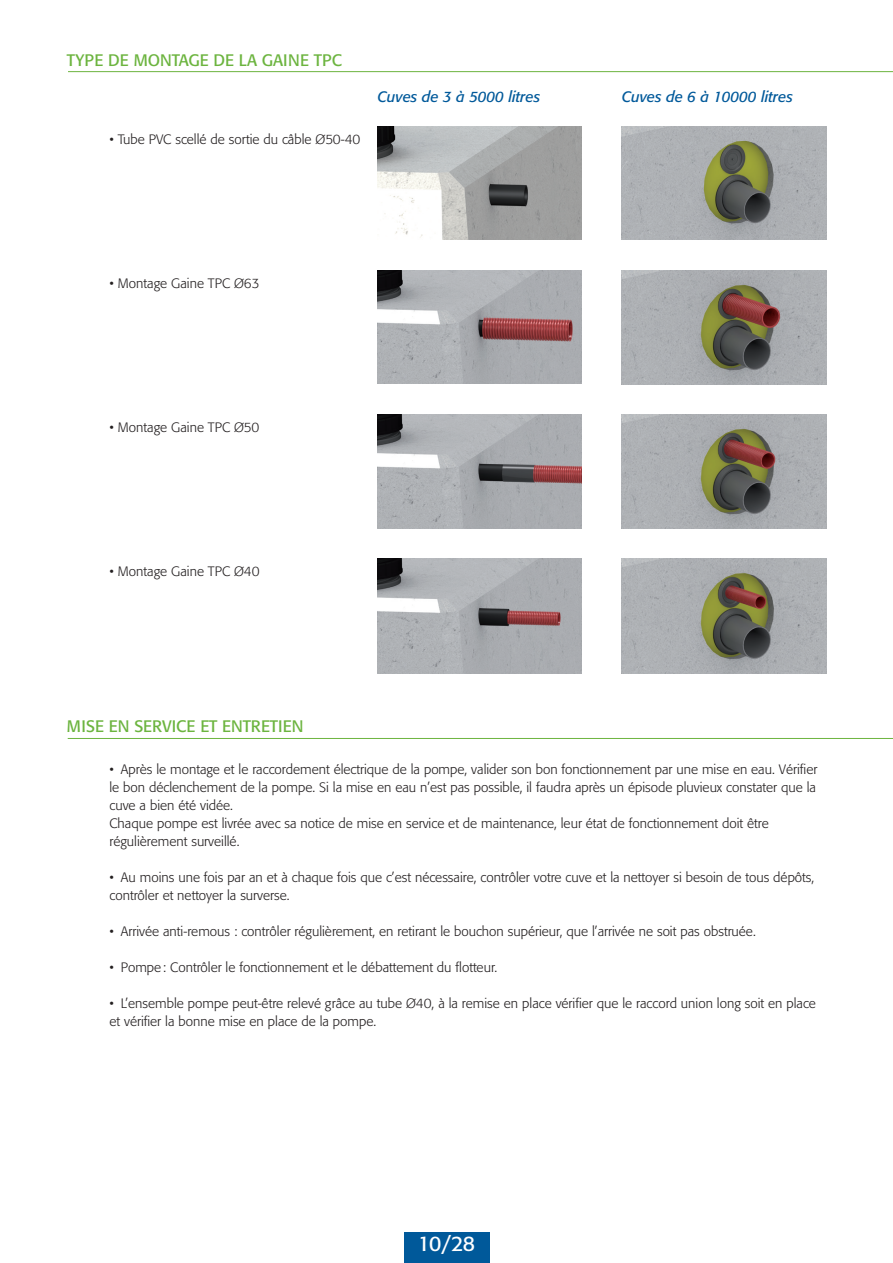
<style>
.page{position:relative;width:893px;height:1263px;background:#fff}
.page>*{position:absolute;margin:0;border:0;box-sizing:border-box;transform-origin:0 0}
.t1{font:21px "Formata";color:#fff}
.t2{font:16.5px "Formata";color:#6cb43f}
.t3{font:italic 15px "Formata";color:#00599a}
.t4{font:300 13.5px/18px "Formata";color:#231f20}
</style>
<div class="page">
<div style="left:404px;top:1232px;width:85px;height:31px;background:#00599a"></div>
<hr style="left:68px;top:71px;width:825px;height:1px;background:#6cb43f">
<img style="left:377px;top:126px;width:205px;height:114px">
<img style="left:622px;top:126px;width:204px;height:114px">
<img style="left:377px;top:270px;width:205px;height:114px">
<img style="left:377px;top:414px;width:205px;height:115px">
<img style="left:377px;top:558px;width:205px;height:115px">
<img style="left:622px;top:270px;width:204px;height:115px">
<img style="left:622px;top:414px;width:204px;height:115px">
<img style="left:622px;top:558px;width:204px;height:115px">
<hr style="left:68px;top:738px;width:825px;height:1px;background:#6cb43f">
<p class="t2" style="left:67px;top:50px;width:277px">TYPE DE MONTAGE DE LA GAINE TPC</p>
<p class="t4" style="left:109px;top:130px;width:252px">• Tube PVC scellé de sortie du câble Ø50-40</p>
<p class="t3" style="left:377px;top:88px;width:164px">Cuves de 3 à 5000 litres</p>
<p class="t3" style="left:622px;top:88px;width:173px">Cuves de 6 à 10000 litres</p>
<p class="t4" style="left:109px;top:274px;width:152px">• Montage Gaine TPC Ø63</p>
<p class="t4" style="left:109px;top:418px;width:151px">• Montage Gaine TPC Ø50</p>
<p class="t4" style="left:109px;top:562px;width:152px">• Montage Gaine TPC Ø40</p>
<p class="t2" style="left:67px;top:716px;width:238px">MISE EN SERVICE ET ENTRETIEN</p>
<p class="t4" style="left:109px;top:760px;width:709px">• Après le montage et le raccordement électrique de la pompe, valider son bon fonctionnement par une mise en eau. Vérifier le bon déclenchement de la pompe. Si la mise en eau n’est pas possible, il faudra après un épisode pluvieux constater que la cuve a bien été vidée.<br>Chaque pompe est livrée avec sa notice de mise en service et de maintenance, leur état de fonctionnement doit être régulièrement surveillé.</p>
<p class="t4" style="left:109px;top:868px;width:706px">• Au moins une fois par an et à chaque fois que c’est nécessaire, contrôler votre cuve et la nettoyer si besoin de tous dépôts, contrôler et nettoyer la surverse.</p>
<p class="t4" style="left:109px;top:922px;width:648px">• Arrivée anti-remous : contrôler régulièrement, en retirant le bouchon supérieur, que l’arrivée ne soit pas obstruée.</p>
<p class="t4" style="left:109px;top:958px;width:389px">• Pompe: Contrôler le fonctionnement et le débattement du flotteur.</p>
<p class="t4" style="left:109px;top:994px;width:708px">• L’ensemble pompe peut-être relevé grâce au tube Ø40, à la remise en place vérifier que le raccord union long soit en place et vérifier la bonne mise en place de la pompe.</p>
<h1 class="t1" style="left:418px;top:1231px;width:59px">10/28</h1>
</div>
